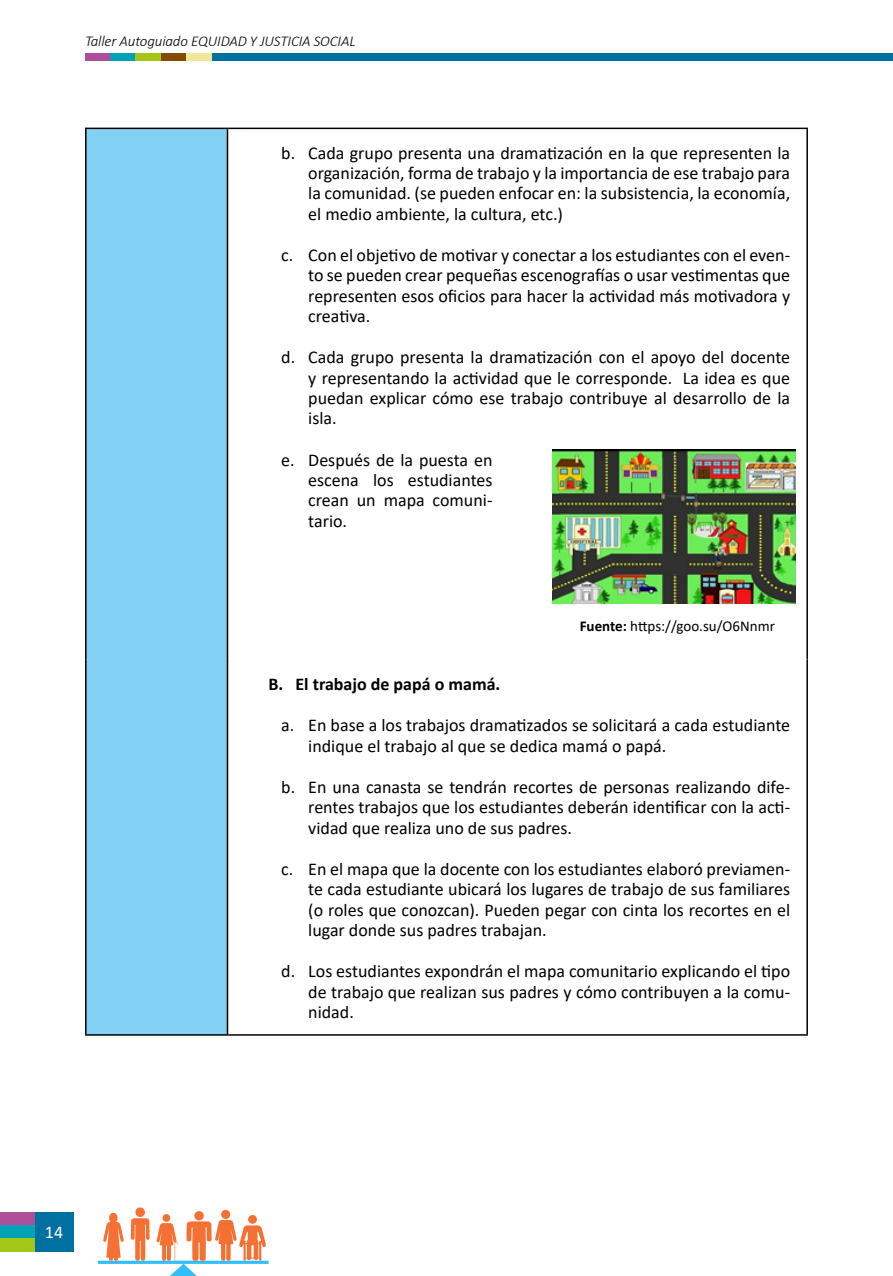
<style>
.page{position:relative;width:893px;height:1276px;background:#fff}
.page>*{position:absolute;margin:0;border:0;box-sizing:border-box;transform-origin:0 0}
.t1{font:18px/20.2px "Calibri";color:#000;text-align:justify}
.t2{font:700 18px "Calibri";color:#000}
.t3{font:18px "Calibri";color:#fff}
.t4{font:italic 300 15px "Calibri";letter-spacing:-.01em;color:#000}
.t5{font:15px "Calibri";color:#000}
.s1{font-weight:700}
</style>
<div class="page">
<div style="left:35px;top:1212px;width:39px;height:39px;background:#0070a1"></div>
<div style="left:0;top:1212px;width:35px;height:13px;background:#b04f99"></div>
<div style="left:0;top:1225px;width:35px;height:13px;background:#00a3b5"></div>
<div style="left:0;top:1238px;width:35px;height:13px;background:#a3c717"></div>
<div style="left:85px;top:54px;width:808px;height:7px;background:#0070a1"></div>
<div style="left:85px;top:54px;width:25px;height:7px;background:#b04f99"></div>
<div style="left:110px;top:54px;width:26px;height:7px;background:#00a3b5"></div>
<div style="left:136px;top:54px;width:25px;height:7px;background:#a3c717"></div>
<div style="left:161px;top:54px;width:25px;height:7px;background:#824d00"></div>
<div style="left:186px;top:54px;width:26px;height:7px;background:#f2e699"></div>
<svg style="left:98px;top:1207px;width:171px;height:69px"></svg>
<div style="left:194px;top:1211px;width:10px;height:9px;background:#f57033;border-radius:50%"></div>
<div style="left:221px;top:1209px;width:9px;height:10px;background:#f57033;border-radius:50%"></div>
<div style="left:248px;top:1215px;width:9px;height:8px;background:#f57033;border-radius:50%"></div>
<div style="left:162px;top:1214px;width:8px;height:8px;background:#f57033;border-radius:50%"></div>
<div style="left:87px;top:129px;width:140px;height:905px;background:#83d0f5"></div>
<hr style="left:228px;top:128px;width:580px;height:1px;background:#000">
<hr style="left:806px;top:129px;width:2px;height:530px;background:#000">
<hr style="left:806px;top:659px;width:2px;height:375px;background:#000">
<hr style="left:228px;top:1034px;width:580px;height:1px;background:#000">
<hr style="left:85px;top:128px;width:143px;height:1px;background:#000">
<hr style="left:85px;top:129px;width:2px;height:530px;background:#000">
<hr style="left:227px;top:129px;width:1px;height:530px;background:#000">
<hr style="left:85px;top:659px;width:2px;height:375px;background:#000">
<hr style="left:227px;top:659px;width:1px;height:375px;background:#000">
<hr style="left:85px;top:1034px;width:143px;height:1px;background:#000">
<img style="left:553px;top:449px;width:242px;height:155px">
<p class="t4" style="left:85px;top:32px;width:272px">Taller Autoguiado EQUIDAD Y JUSTICIA SOCIAL</p>
<p class="t1" style="left:308px;top:142px;width:483px;text-indent:-27px">b. Cada grupo presenta una dramatización en la que representen la organización, forma de trabajo y la importancia de ese trabajo para la comunidad. (se pueden enfocar en: la subsistencia, la economía, el medio ambiente, la cultura, etc.)</p>
<p class="t1" style="left:308px;top:245px;width:483px;text-indent:-27px">c. Con el objetivo de motivar y conectar a los estudiantes con el even&shy;to se pueden crear pequeñas escenografías o usar vestimentas que representen esos oficios para hacer la actividad más motivadora y creativa.</p>
<p class="t1" style="left:308px;top:347px;width:483px;text-indent:-27px">d. Cada grupo presenta la dramatización con el apoyo del docente y representando la actividad que le corresponde. La idea es que puedan explicar cómo ese trabajo contribuye al desarrollo de la isla.</p>
<p class="t1" style="left:308px;top:449px;width:186px;text-indent:-27px">e. Después de la puesta en escena los estudiantes crean un mapa comuni&shy;tario.</p>
<p class="t5" style="left:580px;top:615px;width:197px"><span class="s1">Fuente:</span> https://goo.su/O6Nnmr</p>
<p class="t2" style="left:269px;top:671px;width:233px">B. El trabajo de papá o mamá.</p>
<p class="t1" style="left:308px;top:715px;width:483px;text-indent:-27px">a. En base a los trabajos dramatizados se solicitará a cada estudiante indique el trabajo al que se dedica mamá o papá.</p>
<p class="t1" style="left:308px;top:776px;width:483px;text-indent:-27px">b. En una canasta se tendrán recortes de personas realizando dife&shy;rentes trabajos que los estudiantes deberán identificar con la acti&shy;vidad que realiza uno de sus padres.</p>
<p class="t1" style="left:308px;top:858px;width:483px;text-indent:-27px">c. En el mapa que la docente con los estudiantes elaboró previamen&shy;te cada estudiante ubicará los lugares de trabajo de sus familiares (o roles que conozcan). Pueden pegar con cinta los recortes en el lugar donde sus padres trabajan.</p>
<p class="t1" style="left:308px;top:961px;width:483px;text-indent:-27px">d. Los estudiantes expondrán el mapa comunitario explicando el tipo de trabajo que realizan sus padres y cómo contribuyen a la comu&shy;nidad.</p>
<p class="t3" style="left:45px;top:1219px;width:20px">14</p>
</div>
